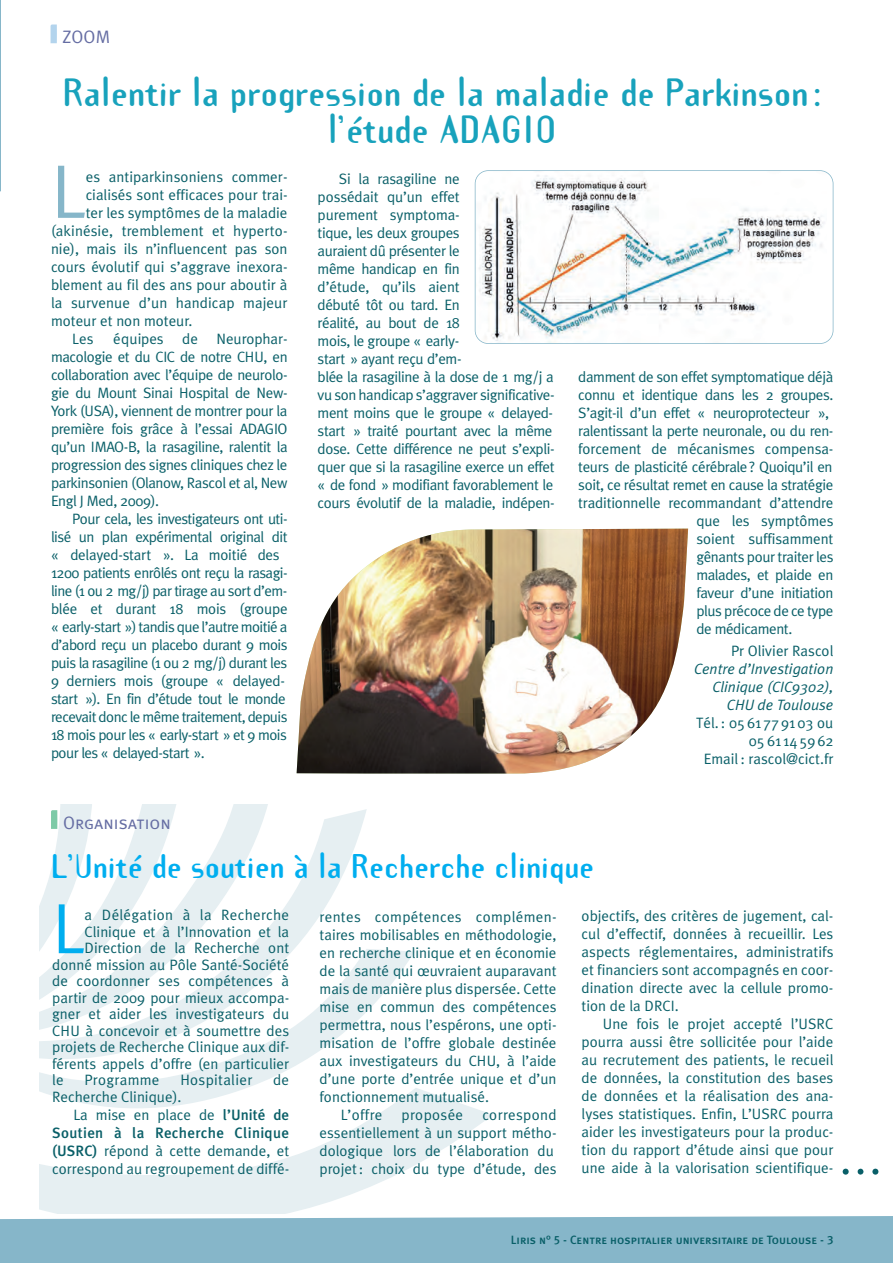
<style>
.page{position:relative;width:893px;height:1263px;background:#86b6c9}
.page>*{position:absolute;margin:0;border:0;box-sizing:border-box;transform-origin:0 0}
.t1{font:75.9px "Meta Plus Normal";color:#86b6c9}
.t2{font:71.25px "Meta Plus Normal";color:#00aeef}
.t3{font:700 34.5px/37.5px "Template Gothic";color:#18a2bc;text-align:center}
.t4{font:700 30px "Template Gothic";color:#00aeef}
.t5{font:18px "Meta Plus Normal Caps";color:#656da3}
.t6{font:15px/18px "Meta Plus Normal";letter-spacing:-.005em;color:#095f68}
.t7{font:15px/18px "Meta Plus Normal";letter-spacing:-.025em;color:#095f68}
.t8{font:15px/18px "Meta Plus Normal";letter-spacing:-.04em;color:#095f68}
.t9{font:15px "Meta Plus Normal";letter-spacing:.02em;color:#095f68}
.t10{font:italic 15px/18px "Meta Plus Normal";color:#095f68;text-align:right}
.t11{font:500 15px "Meta Plus";letter-spacing:.02em;color:#095f68}
.t12{font:12px "Meta Plus Medium Caps";color:#095f68}
.s1{font-family:"Meta Plus";font-weight:500}
</style>
<div class="page">
<div style="left:0;top:191px;width:893px;height:1028px;background:#fff"></div>
<div style="left:1px;top:0;width:892px;height:281px;background:#fff"></div>
<div style="left:39px;top:805px;width:635px;height:409px;background:#fff"></div>
<svg style="left:40px;top:1088px;width:453px;height:126px"></svg>
<svg style="left:40px;top:949px;width:375px;height:159px"></svg>
<svg style="left:40px;top:809px;width:327px;height:250px"></svg>
<svg style="left:40px;top:805px;width:242px;height:233px"></svg>
<svg style="left:39px;top:805px;width:153px;height:224px"></svg>
<svg style="left:51px;top:25px;width:6px;height:18px"></svg>
<img style="left:475px;top:171px;width:352px;height:172px">
<div style="left:475px;top:170px;width:358px;height:174px;border:2px solid #86b6c9;border-radius:14px"></div>
<svg style="left:297px;top:529px;width:391px;height:244px;background:#e7e2dc"></svg>
<img style="left:301px;top:529px;width:383px;height:244px">
<svg style="left:843px;top:1168px;width:35px;height:6px"></svg>
<p class="t5" style="left:63px;top:27px;width:49px">ZOOM</p>
<h3 class="t3" style="left:63px;top:77px;width:760px">Ralentir la progression de la maladie de Parkinson: l’étude ADAGIO</h3>
<h1 class="t1" style="left:51px;top:162px;width:36px">L</h1>
<p class="t6" style="left:86px;top:169px;width:203px">es antiparkinsoniens commer-</p>
<p class="t6" style="left:86px;top:187px;width:203px">cialisés sont efficaces pour trai-</p>
<p class="t6" style="left:86px;top:205px;width:203px">ter les symptômes de la maladie</p>
<p class="t6" style="left:51px;top:223px;width:238px">(akinésie, tremblement et hyperto-</p>
<p class="t6" style="left:51px;top:241px;width:238px">nie), mais ils n’influencent pas son</p>
<p class="t6" style="left:51px;top:259px;width:238px">cours évolutif qui s’aggrave inexora-</p>
<p class="t6" style="left:51px;top:277px;width:238px">blement au fil des ans pour aboutir à</p>
<p class="t6" style="left:51px;top:295px;width:238px">la survenue d’un handicap majeur</p>
<p class="t6" style="left:51px;top:313px;width:143px">moteur et non moteur.</p>
<p class="t6" style="left:72px;top:331px;width:23px">Les</p>
<p class="t6" style="left:51px;top:331px;width:238px;text-align:justify;text-indent:62px">équipes de Neurophar - macologie et du CIC de notre CHU, en collaboration avec l’équipe de neurolo&shy;gie du Mount Sinai Hospital de New-York (USA), viennent de montrer pour la première fois grâce à l’essai ADAGIO qu’un IMAO-B, la rasagiline, ralentit la progression des signes cliniques chez le parkinsonien (Olanow, Rascol et al, New Engl J Med, 2009).</p>
<p class="t8" style="left:51px;top:511px;width:238px;text-indent:21px">Pour cela, les investigateurs ont uti&shy;lisé un plan expérimental original dit « delayed-start ». La moitié des 1200 patients enrôlés ont reçu la rasagi&shy;line (1 ou 2 mg/j) par tirage au sort d’em&shy;blée et durant 18 mois (groupe « early-start ») tandis que l’autre moitié a d’abord reçu un placebo durant 9 mois puis la rasagiline (1 ou 2 mg/j) durant les 9 derniers mois (groupe « delayed&shy;start »). En fin d’étude tout le monde recevait donc le même traitement, depuis 18 mois pour les « early-start » et 9 mois pour les « delayed-start ».</p>
<p class="t5" style="left:63px;top:812px;width:109px">Organisation</p>
<p class="t7" style="left:318px;top:171px;width:239px;text-indent:21px">Si la rasagiline ne<br>possédait qu’un effet<br>purement symptoma-<br>tique, les deux groupes<br>auraient dû présenter le<br>même handicap en fin<br>d’étude, qu’ils aient<br>débuté tôt ou tard. En<br>réalité, au bout de 18<br>mois, le groupe « early-<br>start » ayant reçu d’em-<br>blée la rasagiline à la dose de 1 mg/j a vu son handicap s’aggraver significative&shy;ment moins que le groupe « delayed&shy;start » traité pourtant avec la même dose. Cette différence ne peut s’expli&shy;quer que si la rasagiline exerce un effet « de fond » modifiant favorablement le cours évolutif de la maladie, indépen-</p>
<p class="t7" style="left:578px;top:369px;width:257px">damment de son effet symptomatique déjà</p>
<p class="t7" style="left:578px;top:387px;width:257px">connu et identique dans les 2 groupes.</p>
<p class="t7" style="left:578px;top:405px;width:252px">S’agit-il d’un effet « neuroprotecteur »,</p>
<p class="t7" style="left:578px;top:423px;width:257px">ralentissant la perte neuronale, ou du ren-</p>
<p class="t6" style="left:578px;top:441px;width:257px">forcement de mécanismes compensa-</p>
<p class="t7" style="left:578px;top:459px;width:256px">teurs de plasticité cérébrale? Quoiqu’il en</p>
<p class="t7" style="left:578px;top:477px;width:257px">soit, ce résultat remet en cause la stratégie</p>
<p class="t6" style="left:578px;top:495px;width:257px">traditionnelle recommandant d’attendre</p>
<p class="t6" style="left:696px;top:513px;width:139px">que les symptômes</p>
<p class="t6" style="left:696px;top:531px;width:139px">soient suffisamment</p>
<p class="t7" style="left:696px;top:549px;width:139px">gênants pour traiter les</p>
<p class="t7" style="left:696px;top:567px;width:139px">malades, et plaide en</p>
<p class="t7" style="left:696px;top:585px;width:139px">faveur d’une initiation</p>
<p class="t7" style="left:696px;top:603px;width:139px">plus précoce de ce type</p>
<p class="t7" style="left:696px;top:621px;width:97px">de médicament.</p>
<p class="t6" style="left:731px;top:643px;width:104px">Pr Olivier Rascol</p>
<p class="t10" style="left:694px;top:661px;width:141px">Centre d’Investigation<br>Clinique (CIC9302),<br>CHU de Toulouse</p>
<p class="t6" style="left:696px;top:715px;width:139px;text-align:right">Tél. : 05 61 77 91 03 ou<br>05 61 14 59 62<br>Email : rascol@cict.fr</p>
<h3 class="t4" style="left:51px;top:854px;width:544px">L’Unité de soutien à la Recherche clinique</h3>
<h2 class="t2" style="left:52px;top:901px;width:34px">L</h2>
<p class="t9" style="left:85px;top:909px;width:206px">a Délégation à la Recherche</p>
<p class="t6" style="left:85px;top:924px;width:206px">Clinique et à l’Innovation et la</p>
<p class="t6" style="left:85px;top:940px;width:206px">Direction de la Recherche ont</p>
<p class="t6" style="left:52px;top:957px;width:238px">donné mission au Pôle Santé-Société</p>
<p class="t6" style="left:52px;top:973px;width:238px">de coordonner ses compétences à</p>
<p class="t6" style="left:52px;top:990px;width:239px">partir de 2009 pour mieux accompa-</p>
<p class="t6" style="left:52px;top:1006px;width:238px">gner et aider les investigateurs du</p>
<p class="t6" style="left:52px;top:1023px;width:238px">CHU à concevoir et à soumettre des</p>
<p class="t6" style="left:52px;top:1039px;width:239px">projets de Recherche Clinique aux dif-</p>
<p class="t6" style="left:52px;top:1056px;width:238px">férents appels d’offre (en particulier</p>
<p class="t6" style="left:52px;top:1072px;width:13px">le</p>
<p class="t9" style="left:85px;top:1074px;width:76px">Programme</p>
<p class="t9" style="left:180px;top:1074px;width:74px">Hospitalier</p>
<p class="t6" style="left:273px;top:1072px;width:18px">de</p>
<p class="t6" style="left:73px;top:1089px;width:217px;text-indent:-21px">Recherche Clinique).<br>La mise en place de <span class="s1">l’Unité de</span></p>
<p class="t11" style="left:52px;top:1127px;width:239px">Soutien à la Recherche Clinique</p>
<p class="t6" style="left:52px;top:1143px;width:239px"><span class="s1">(USRC)</span> répond à cette demande, et correspond au regroupement de diffé-</p>
<p class="t9" style="left:320px;top:911px;width:238px">rentes compétences complémen-</p>
<p class="t6" style="left:320px;top:927px;width:238px">taires mobilisables en méthodologie,</p>
<p class="t6" style="left:320px;top:945px;width:238px">en recherche clinique et en économie</p>
<p class="t6" style="left:320px;top:963px;width:238px">de la santé qui œuvraient auparavant</p>
<p class="t6" style="left:320px;top:981px;width:238px">mais de manière plus dispersée. Cette</p>
<p class="t6" style="left:320px;top:999px;width:238px">mise en commun des compétences</p>
<p class="t6" style="left:320px;top:1017px;width:238px">permettra, nous l’espérons, une opti-</p>
<p class="t6" style="left:320px;top:1035px;width:238px">misation de l’offre globale destinée</p>
<p class="t6" style="left:320px;top:1053px;width:238px">aux investigateurs du CHU, à l’aide</p>
<p class="t6" style="left:320px;top:1071px;width:238px">d’une porte d’entrée unique et d’un</p>
<p class="t6" style="left:320px;top:1089px;width:171px">fonctionnement mutualisé.</p>
<p class="t6" style="left:341px;top:1107px;width:43px">L’offre</p>
<p class="t9" style="left:402px;top:1109px;width:63px">proposée</p>
<p class="t6" style="left:320px;top:1107px;width:239px;text-indent:163px">correspond essentiellement à un support métho&shy;dologique lors de l’élaboration du projet : choix du type d’étude, des</p>
<p class="t6" style="left:582px;top:908px;width:253px;text-align:justify">objectifs, des critères de jugement, cal&shy;cul d’effectif, données à recueillir. Les aspects réglementaires, administratifs et financiers sont accompagnés en coor&shy;dination directe avec la cellule promo&shy;tion de la DRCI.</p>
<p class="t6" style="left:582px;top:1016px;width:253px;text-align:justify;text-indent:21px">Une fois le projet accepté l’USRC pourra aussi être sollicitée pour l’aide au recrutement des patients, le recueil de données, la constitution des bases de données et la réalisation des ana&shy;lyses statistiques. Enfin, L’USRC pourra aider les investigateurs pour la produc&shy;tion du rapport d’étude ainsi que pour une aide à la valorisation scientifique-</p>
<p class="t12" style="left:511px;top:1233px;width:324px">Liris n° 5 - Centre hospitalier universitaire de Toulouse - 3</p>
</div>
